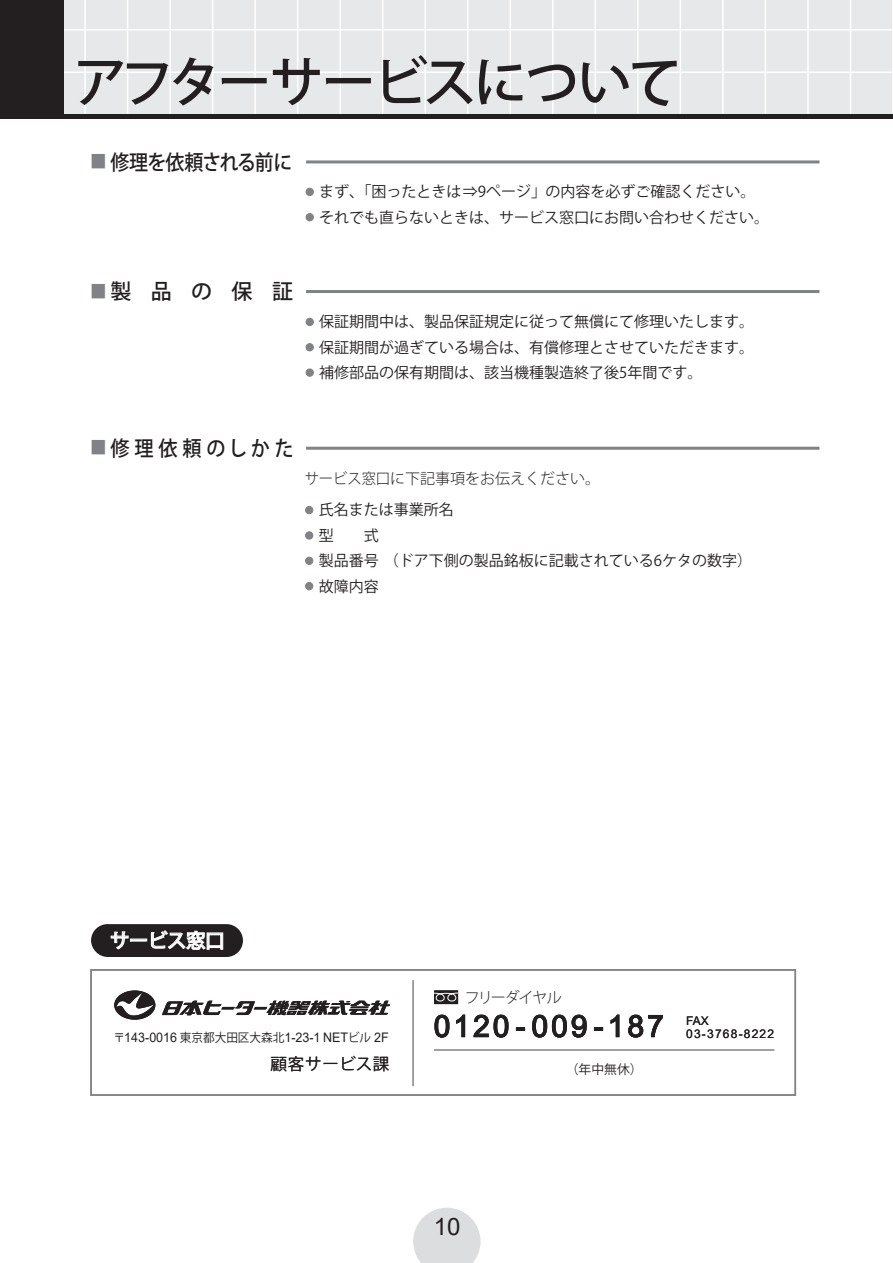
<style>
.page{position:relative;width:893px;height:1263px;background:#fff}
.page>*{position:absolute;margin:0;border:0;box-sizing:border-box;transform-origin:0 0}
.t1{font:500 54px "Koz Go Pr 6 N";letter-spacing:-.06em;color:#231f20}
.t2{font:30px "Arial";letter-spacing:.1em;color:#231f20}
.t3{font:24px "Arial";color:#231f20}
.t4{font:500 21px "Koz Go Pr 6 N";letter-spacing:-.04em;color:#231f20;scale:.9 1}
.t5{font:500 21px "Koz Go Pr 6 N";letter-spacing:.25em;color:#231f20;scale:.91 1}
.t6{font:500 21px "Koz Go Pr 6 N";letter-spacing:.16em;color:#231f20}
.t7{font:500 19.5px "Koz Go Pr 6 N";letter-spacing:-.025em;color:#fff}
.t8{font:16.5px "Koz Go Pr 6 N";letter-spacing:.035em;color:#231f20}
.t9{font:15px/25.5px "Koz Go Pr 6 N";color:#231f20}
.t10{font:300 15px "Koz Go Pr 6 N";color:#231f20;scale:.95 1}
.t11{font:300 15px "Koz Go Pr 6 N";letter-spacing:-.08em;color:#231f20}
.t12{font:13.2px "Arial";color:#231f20;scale:.95 1}
.t13{font:12.9px "Koz Go Pr 6 N";color:#231f20}
.t14{font:12px "Arial";letter-spacing:.1em;color:#231f20}
.s1{font-size:18px;color:#808285}
.s2{font-family:"Koz Go Pr 6 N";font-size:12.15px}
</style>
<div class="page">
<svg style="left:413px;top:1208px;width:68px;height:55px"></svg>
<svg style="left:434px;top:990px;width:24px;height:14px"></svg>
<svg style="left:434px;top:992px;width:25px;height:3px"></svg>
<div style="left:447px;top:993px;width:9px;height:8px;border:1px solid #fff;border-radius:50%"></div>
<div style="left:436px;top:993px;width:9px;height:8px;border:1px solid #fff;border-radius:50%"></div>
<svg style="left:434px;top:1014px;width:16px;height:24px"></svg>
<svg style="left:456px;top:1014px;width:9px;height:23px"></svg>
<svg style="left:473px;top:1014px;width:36px;height:24px"></svg>
<svg style="left:516px;top:1027px;width:9px;height:4px"></svg>
<svg style="left:532px;top:1014px;width:55px;height:24px"></svg>
<svg style="left:594px;top:1027px;width:9px;height:4px"></svg>
<svg style="left:610px;top:1014px;width:10px;height:23px"></svg>
<svg style="left:628px;top:1014px;width:35px;height:24px"></svg>
<hr style="left:434px;top:1049px;width:340px;height:1px;background:#808285">
<div style="left:90px;top:969px;width:706px;height:127px;border:2px solid #808285"></div>
<hr style="left:413px;top:980px;width:1px;height:106px;background:#808285">
<svg style="left:162px;top:1000px;width:228px;height:15px"></svg>
<svg style="left:114px;top:990px;width:41px;height:30px"></svg>
<div style="left:91px;top:924px;width:152px;height:33px;background:#231f20;border-radius:16px"></div>
<svg style="left:111px;top:930px;width:112px;height:20px"></svg>
<div style="left:0;top:0;width:893px;height:115px;background:#e7e8e9"></div>
<hr style="left:0;top:72px;width:893px;height:1px;background:#fff">
<hr style="left:0;top:29px;width:893px;height:2px;background:#fff">
<hr style="left:84px;top:0;width:2px;height:119px;background:#fff">
<hr style="left:127px;top:0;width:1px;height:119px;background:#fff">
<hr style="left:169px;top:0;width:2px;height:119px;background:#fff">
<hr style="left:212px;top:0;width:1px;height:119px;background:#fff">
<hr style="left:254px;top:0;width:2px;height:119px;background:#fff">
<hr style="left:297px;top:0;width:1px;height:119px;background:#fff">
<hr style="left:339px;top:0;width:2px;height:119px;background:#fff">
<hr style="left:382px;top:0;width:1px;height:119px;background:#fff">
<hr style="left:424px;top:0;width:2px;height:119px;background:#fff">
<hr style="left:467px;top:0;width:1px;height:119px;background:#fff">
<hr style="left:509px;top:0;width:2px;height:119px;background:#fff">
<hr style="left:552px;top:0;width:2px;height:119px;background:#fff">
<hr style="left:595px;top:0;width:1px;height:119px;background:#fff">
<hr style="left:637px;top:0;width:2px;height:119px;background:#fff">
<hr style="left:680px;top:0;width:1px;height:119px;background:#fff">
<hr style="left:722px;top:0;width:2px;height:119px;background:#fff">
<hr style="left:765px;top:0;width:1px;height:119px;background:#fff">
<hr style="left:807px;top:0;width:2px;height:119px;background:#fff">
<hr style="left:850px;top:0;width:1px;height:119px;background:#fff">
<hr style="left:892px;top:0;width:1px;height:119px;background:#fff">
<div style="left:0;top:0;width:64px;height:119px;background:#231f20"></div>
<hr style="left:0;top:115px;width:893px;height:4px;background:#231f20">
<hr style="left:306px;top:160px;width:513px;height:3px;background:#808285">
<div style="left:306px;top:214px;width:7px;height:7px;background:#808285;border-radius:50%"></div>
<div style="left:306px;top:213px;width:8px;height:8px;border:1px solid #808285;border-radius:50%"></div>
<div style="left:306px;top:188px;width:7px;height:8px;background:#808285;border-radius:50%"></div>
<div style="left:306px;top:188px;width:8px;height:8px;border:1px solid #808285;border-radius:50%"></div>
<div style="left:306px;top:369px;width:7px;height:7px;background:#808285;border-radius:50%"></div>
<div style="left:306px;top:369px;width:8px;height:8px;border:1px solid #808285;border-radius:50%"></div>
<div style="left:306px;top:344px;width:7px;height:7px;background:#808285;border-radius:50%"></div>
<div style="left:306px;top:343px;width:8px;height:8px;border:1px solid #808285;border-radius:50%"></div>
<div style="left:306px;top:318px;width:7px;height:8px;background:#808285;border-radius:50%"></div>
<div style="left:306px;top:318px;width:8px;height:8px;border:1px solid #808285;border-radius:50%"></div>
<hr style="left:306px;top:290px;width:513px;height:3px;background:#808285">
<hr style="left:306px;top:447px;width:513px;height:3px;background:#808285">
<div style="left:306px;top:582px;width:7px;height:8px;background:#808285;border-radius:50%"></div>
<div style="left:305px;top:582px;width:8px;height:8px;border:1px solid #808285;border-radius:50%"></div>
<div style="left:306px;top:557px;width:7px;height:7px;background:#808285;border-radius:50%"></div>
<div style="left:305px;top:557px;width:8px;height:8px;border:1px solid #808285;border-radius:50%"></div>
<div style="left:306px;top:532px;width:7px;height:7px;background:#808285;border-radius:50%"></div>
<div style="left:305px;top:531px;width:8px;height:8px;border:1px solid #808285;border-radius:50%"></div>
<div style="left:306px;top:506px;width:7px;height:8px;background:#808285;border-radius:50%"></div>
<div style="left:305px;top:506px;width:8px;height:8px;border:1px solid #808285;border-radius:50%"></div>
<h1 class="t1" style="left:73px;top:52px;width:610px">アフターサービスについて</h1>
<h3 class="t4" style="left:90px;top:150px;width:226px"><span class="s1">■</span> 修理を依頼される前に</h3>
<h3 class="t6" style="left:90px;top:280px;width:204px"><span class="s1">■</span>製品の保証</h3>
<p class="t9" style="left:319px;top:179px;width:452px">まず、「困ったときは⇒9ページ」の内容を必ずご確認ください。それでも直らないときは、サービス窓口にお問い合わせください。</p>
<p class="t9" style="left:319px;top:309px;width:436px;text-align:justify">保証期間中は、製品保証規定に従って無償にて修理いたします。保証期間が過ぎている場合は、有償修理とさせていただきます。補修部品の保有期間は、該当機種製造終了後5年間です。</p>
<h3 class="t5" style="left:90px;top:436px;width:225px"><span class="s1">■</span>修理依頼のしかた</h3>
<p class="t10" style="left:305px;top:470px;width:313px">サービス窓口に下記事項をお伝えください。</p>
<p class="t9" style="left:319px;top:497px;width:435px">氏名または事業所名<br>型　　式<br>製品番号（ドア下側の製品銘板に記載されている6ケタの数字）故障内容</p>
<h3 class="t7" style="left:110px;top:929px;width:116px">サービス窓口</h3>
<p class="t11" style="left:465px;top:989px;width:98px">フリーダイヤル</p>
<p class="t12" style="left:114px;top:1028px;width:291px"><span class="s2">〒</span>143-0016 <span class="s2">東京都大田区大森北</span>1-23-1 NET<span class="s2">ビル</span> 2F</p>
<h2 class="t2" style="left:434px;top:1005px;width:232px">0120-009-187</h2>
<p class="t8" style="left:271px;top:1054px;width:120px">顧客サービス課</p>
<p class="t13" style="left:566px;top:1062px;width:78px">（年中無休）</p>
<p class="t14" style="left:686px;top:1012px;width:24px">FAX</p>
<p class="t14" style="left:686px;top:1025px;width:89px">03-3768-8222</p>
<h3 class="t3" style="left:434px;top:1210px;width:28px">10</h3>
</div>
